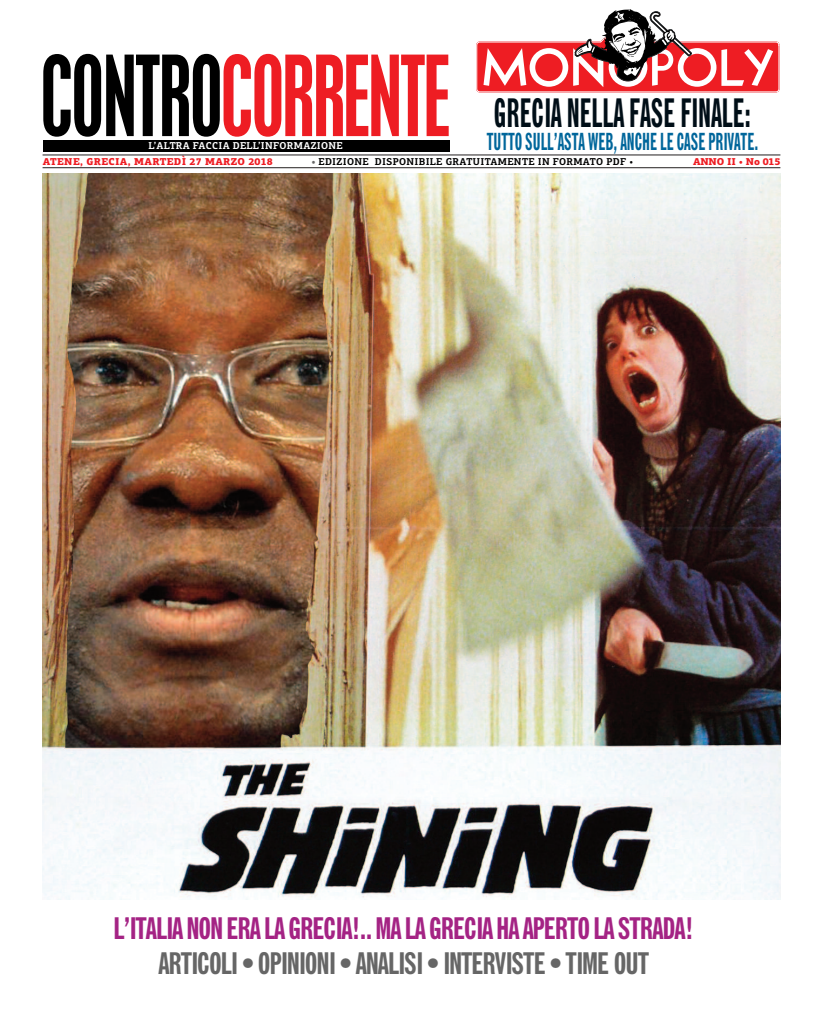
<style>
.page{position:relative;width:823px;height:1021px;background:#fff}
.page>*{position:absolute;margin:0;border:0;box-sizing:border-box;transform-origin:0 0}
.t1{font:40px "Ag Gothic 13";color:#000e17;scale:.75 1}
.t2{font:30.4px "Ag Gothic 13";letter-spacing:-.03em;color:#a42384}
.t3{font:30.4px "Ag Gothic 13";letter-spacing:-.03em;color:#666}
.t4{font:24px "Ag Gothic 13";color:#00669b;scale:.75 1}
.t5{font:700 10px "PF Agora Slab Pro";letter-spacing:.035em;color:#000;scale:.95 1}
.t6{font:900 10px "PF Agora Slab Pro";letter-spacing:.035em;color:#ee1d23;scale:.95 1}
.t7{font:700 10px "PF Agora Slab Pro";letter-spacing:.035em;color:#fff;scale:.95 1}
.t8{font:900 10px "PF Agora Slab Pro";letter-spacing:-.015em;color:#ee1d23;scale:.95 1}
.s1{font-weight:900;color:#666}
</style>
<div class="page">
<div style="left:43px;top:140px;width:406px;height:12px;background:#000"></div>
<svg style="left:43px;top:54px;width:405px;height:83px"></svg>
<hr style="left:43px;top:167px;width:737px;height:1px;background:#231f20">
<hr style="left:43px;top:154px;width:737px;height:1px;background:#231f20">
<img style="left:43px;top:174px;width:737px;height:725px">
<svg style="left:476px;top:9px;width:303px;height:84px"></svg>
<h1 class="t1" style="left:493px;top:98px;width:344px">GRECIA NELLA FASE FINALE:</h1>
<p class="t4" style="left:486px;top:133px;width:363px">TUTTO SULL’ASTA WEB, ANCHE LE CASE PRIVATE.</p>
<p class="t7" style="left:148px;top:142px;width:206px">L’ALTRA FACCIA DELL’INFORMAZIONE</p>
<p class="t6" style="left:43px;top:158px;width:243px">ATENE, GRECIA, MARTEDÌ 27 MARZO 2018</p>
<p class="t5" style="left:311px;top:158px;width:340px"><span class="s1">•</span> EDIZIONE DISPONIBILE GRATUITAMENTE IN FORMATO PDF •</p>
<p class="t8" style="left:692px;top:158px;width:93px">ANNO II • No 015</p>
<p class="t2" style="left:113px;top:916px;width:581px">L’ITALIANONERALAGRECIA!..MALAGRECIAHAAPERTO LASTRADA!</p>
<p class="t3" style="left:158px;top:952px;width:492px">ARTICOLI•OPINIONI•ANALISI•INTERVISTE•TIME OUT</p>
</div>
